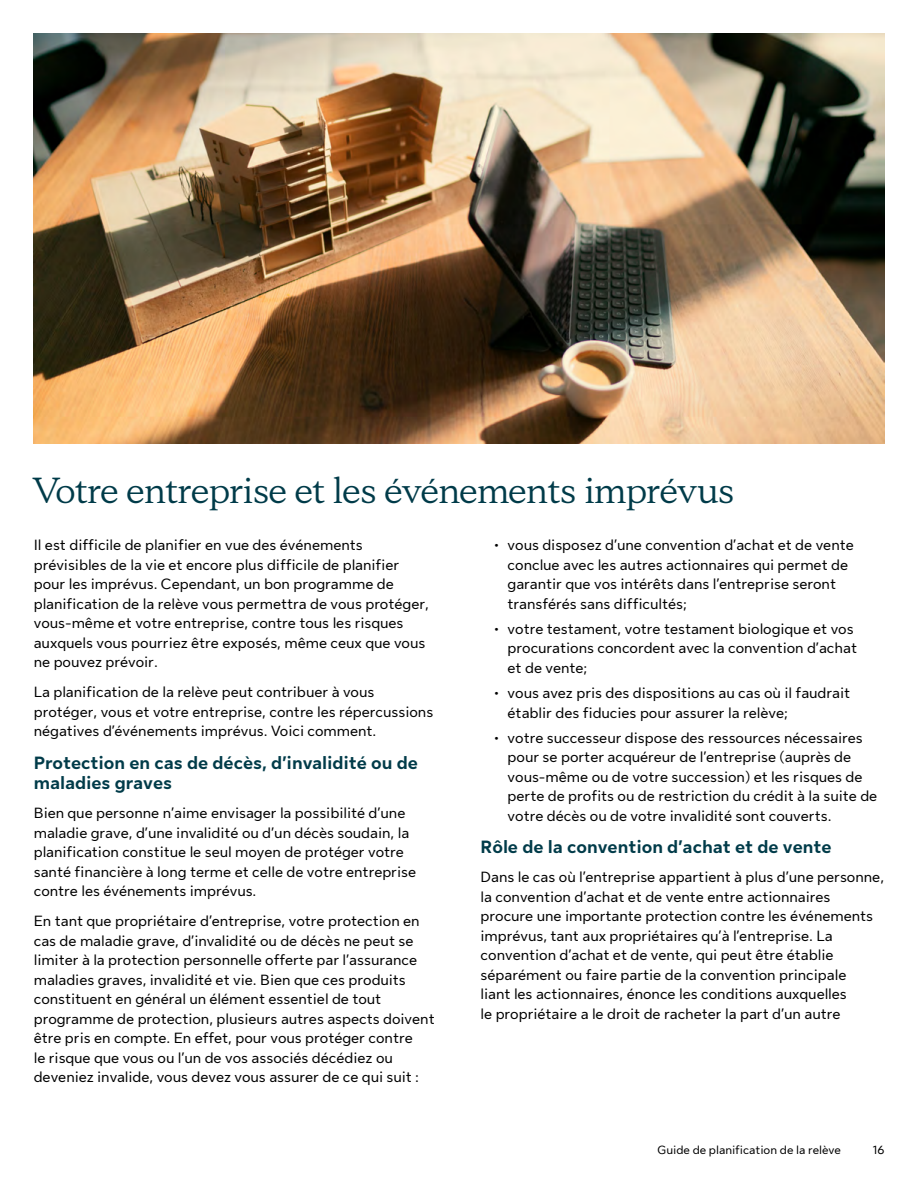
<style>
.page{position:relative;width:918px;height:1188px;background:#fff}
.page>*{position:absolute;margin:0;border:0;box-sizing:border-box;transform-origin:0 0}
.t1{font:36px "Sun Life New Display";color:#003b49}
.t2{font:700 18px/19.5px "Sun Life New Text";color:#003b49}
.t3{font:15px/19.5px "Sun Life New Text";color:#000}
.t4{font:12px "Sun Life New Text";color:#000}
</style>
<div class="page">
<img style="left:34px;top:34px;width:850px;height:410px">
<h1 class="t1" style="left:34px;top:466px;width:702px">Votre entreprise et les événements imprévus</h1>
<p class="t3" style="left:34px;top:534px;width:397px">Il est difficile de planifier en vue des événements prévisibles de la vie et encore plus difficile de planifier pour les imprévus. Cependant, un bon programme de planification de la relève vous permettra de vous protéger, vous-même et votre entreprise, contre tous les risques auxquels vous pourriez être exposés, même ceux que vous ne pouvez prévoir.</p>
<p class="t3" style="left:34px;top:681px;width:401px">La planification de la relève peut contribuer à vous protéger, vous et votre entreprise, contre les répercussions négatives d’événements imprévus. Voici comment.</p>
<p class="t2" style="left:34px;top:752px;width:386px">Protection en cas de décès, d’invalidité ou de maladies graves</p>
<p class="t3" style="left:34px;top:802px;width:384px">Bien que personne n’aime envisager la possibilité d’une maladie grave, d’une invalidité ou d’un décès soudain, la planification constitue le seul moyen de protéger votre santé financière à long terme et celle de votre entreprise contre les événements imprévus.</p>
<p class="t3" style="left:34px;top:910px;width:402px">En tant que propriétaire d’entreprise, votre protection en cas de maladie grave, d’invalidité ou de décès ne peut se limiter à la protection personnelle offerte par l’assurance maladies graves, invalidité et vie. Bien que ces produits constituent en général un élément essentiel de tout programme de protection, plusieurs autres aspects doivent être pris en compte. En effet, pour vous protéger contre<br>le risque que vous ou l’un de vos associés décédiez ou deveniez invalide, vous devez vous assurer de ce qui suit :</p>
<p class="t3" style="left:508px;top:534px;width:348px;text-indent:-14px">• vous disposez d’une convention d’achat et de vente conclue avec les autres actionnaires qui permet de garantir que vos intérêts dans l’entreprise seront transférés sans difficultés;</p>
<p class="t3" style="left:508px;top:618px;width:351px;text-indent:-14px">• votre testament, votre testament biologique et vos procurations concordent avec la convention d’achat et de vente;</p>
<p class="t3" style="left:508px;top:682px;width:344px;text-indent:-14px">• vous avez pris des dispositions au cas où il faudrait établir des fiducies pour assurer la relève;</p>
<p class="t3" style="left:508px;top:727px;width:371px;text-indent:-14px">• votre successeur dispose des ressources nécessaires pour se porter acquéreur de l’entreprise (auprès de vous-même ou de votre succession) et les risques de perte de profits ou de restriction du crédit à la suite de votre décès ou de votre invalidité sont couverts.</p>
<p class="t2" style="left:481px;top:836px;width:352px">Rôle de la convention d’achat et de vente</p>
<p class="t3" style="left:481px;top:867px;width:405px">Dans le cas où l’entreprise appartient à plus d’une personne, la convention d’achat et de vente entre actionnaires procure une importante protection contre les événements imprévus, tant aux propriétaires qu’à l’entreprise. La convention d’achat et de vente, qui peut être établie séparément ou faire partie de la convention principale<br>liant les actionnaires, énonce les conditions auxquelles<br>le propriétaire a le droit de racheter la part d’un autre</p>
<p class="t4" style="left:657px;top:1142px;width:185px">Guide de planification de la relève</p>
<p class="t4" style="left:873px;top:1142px;width:13px">16</p>
</div>
